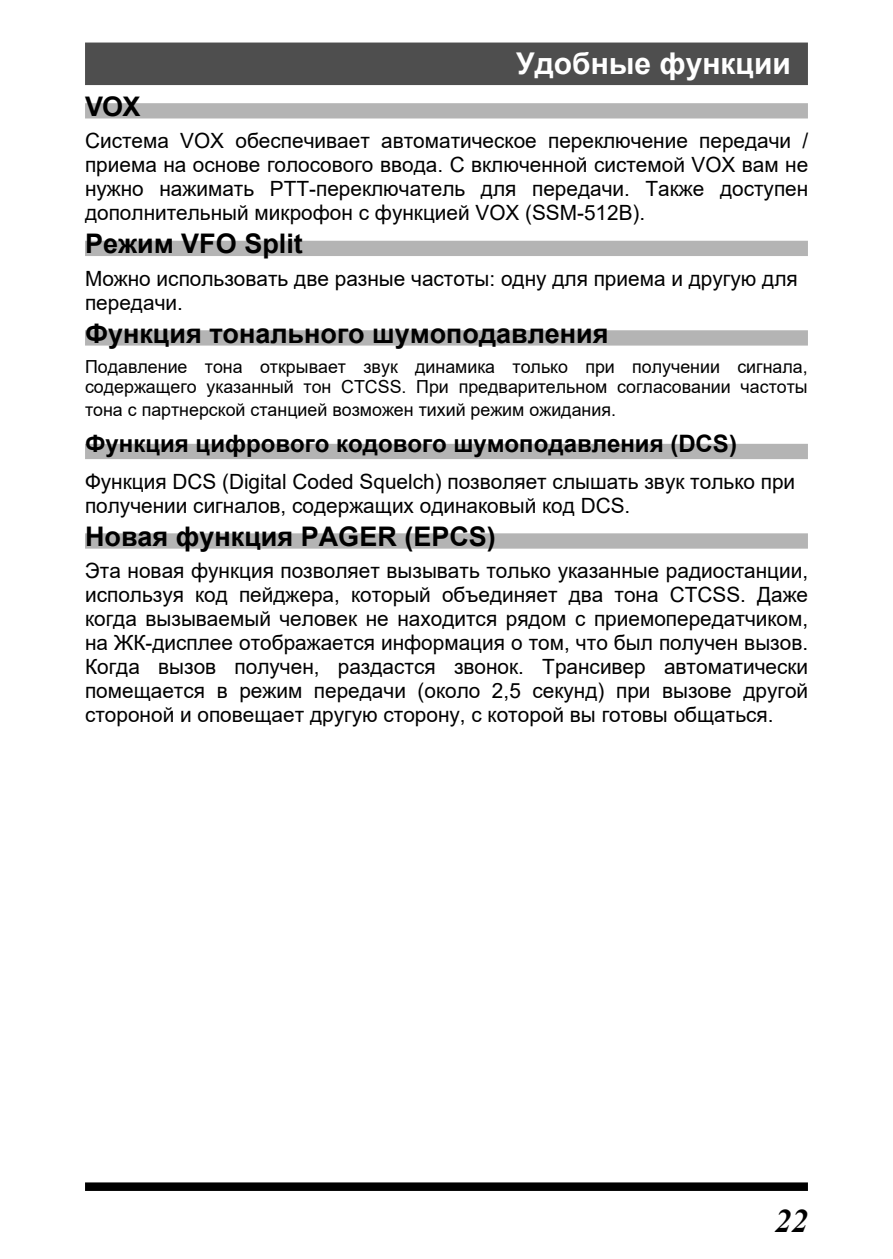
<style>
.page{position:relative;width:893px;height:1259px;background:#fff}
.page>*{position:absolute;margin:0;border:0;box-sizing:border-box;transform-origin:0 0}
.t1{font:italic 700 33px "Times New Roman";color:#000}
.t2{font:700 30px "Arial";color:#fff}
.t3{font:700 27px "Arial";color:#000}
.t4{font:700 27px "Arial";color:#000}
.t5{font:700 24px "Arial";color:#000}
.t6{font:21px/24px "Arial";color:#000;text-align:justify}
.t7{font:18px/20.7px "Arial";color:#000}
</style>
<div class="page">
<div style="left:85px;top:1182px;width:723px;height:9px;background:#000"></div>
<div style="left:85px;top:43px;width:723px;height:42px;background:#4e4e4e"></div>
<div style="left:85px;top:103px;width:723px;height:15px;background:#b4b4b4"></div>
<div style="left:85px;top:241px;width:723px;height:15px;background:#b4b4b4"></div>
<div style="left:85px;top:330px;width:723px;height:15px;background:#b4b4b4"></div>
<div style="left:85px;top:444px;width:723px;height:15px;background:#b4b4b4"></div>
<div style="left:85px;top:533px;width:723px;height:15px;background:#b4b4b4"></div>
<h2 class="t2" style="left:516px;top:42px;width:276px">Удобные функции</h2>
<p class="t4" style="left:85px;top:88px;width:57px">VOX</p>
<p class="t6" style="left:85px;top:128px;width:725px">Система VOX обеспечивает автоматическое переключение передачи / приема на основе голосового ввода. С включенной системой VOX вам не нужно нажимать PTT-переключатель для передачи. Также доступен дополнительный микрофон с функцией VOX (SSM-512B).</p>
<p class="t3" style="left:85px;top:224px;width:219px">Режим VFO Split</p>
<p class="t6" style="left:85px;top:266px;width:714px">Можно использовать две разные частоты: одну для приема и другую для передачи.</p>
<p class="t3" style="left:85px;top:314px;width:525px">Функция тонального шумоподавления</p>
<p class="t7" style="left:85px;top:356px;width:724px">Подавление тона открывает звук динамика только при получении сигнала, содержащего указанный тон CTCSS. При предварительном согласовании частоты</p>
<p class="t7" style="left:85px;top:399px;width:532px">тона с партнерской станцией возможен тихий режим ожидания.</p>
<p class="t5" style="left:85px;top:426px;width:653px">Функция цифрового кодового шумоподавления (DCS)</p>
<p class="t6" style="left:85px;top:469px;width:712px">Функция DCS (Digital Coded Squelch) позволяет слышать звук только при получении сигналов, содержащих одинаковый код DCS.</p>
<p class="t3" style="left:85px;top:517px;width:412px">Новая функция PAGER (EPCS)</p>
<p class="t6" style="left:85px;top:558px;width:725px">Эта новая функция позволяет вызывать только указанные радиостанции, используя код пейджера, который объединяет два тона CTCSS. Даже когда вызываемый человек не находится рядом с приемопередатчиком, на ЖК-дисплее отображается информация о том, что был получен вызов.<br>Когда вызов получен, раздастся звонок. Трансивер автоматически помещается в режим передачи (около 2,5 секунд) при вызове другой стороной и оповещает другую сторону, с которой вы готовы общаться.</p>
<h1 class="t1" style="left:775px;top:1198px;width:34px">22</h1>
</div>
